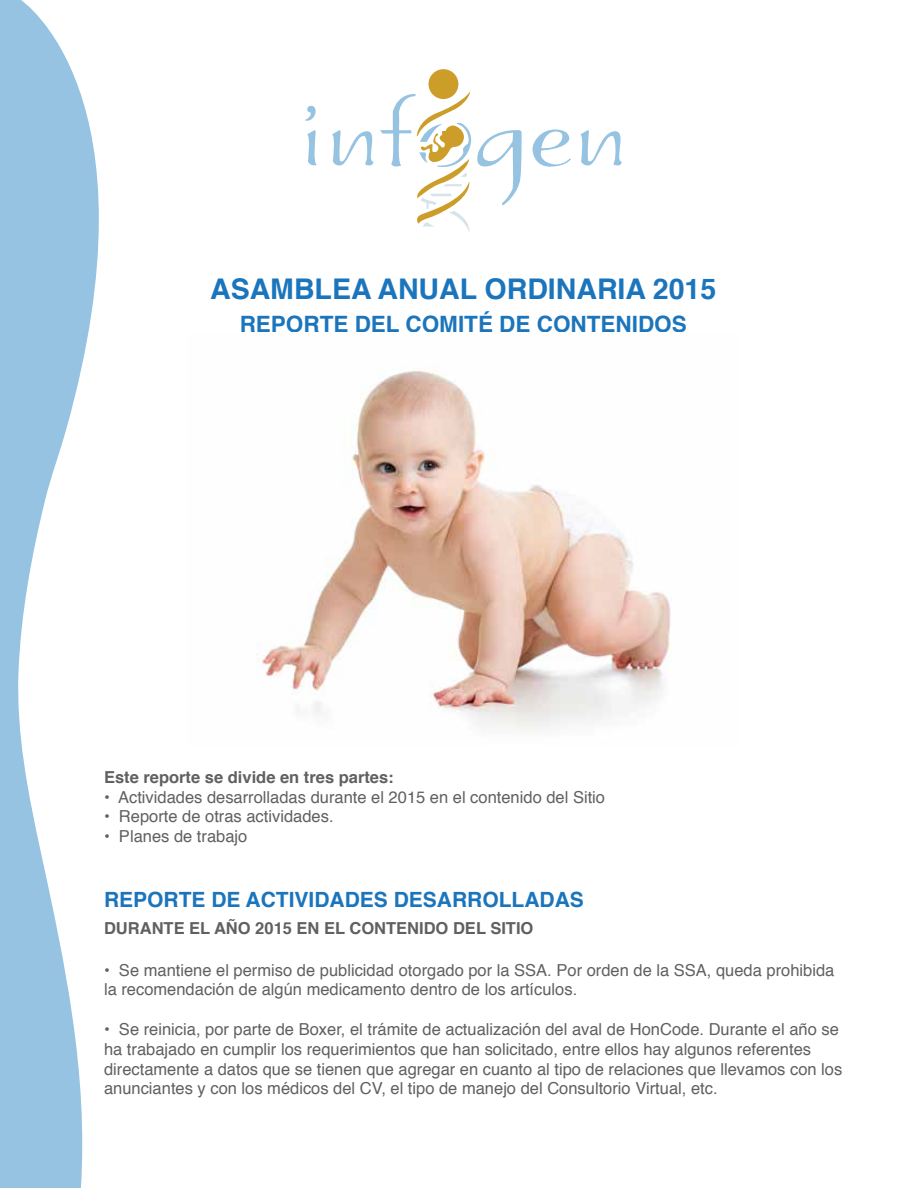
<style>
.page{position:relative;width:918px;height:1188px;background:#fff}
.page>*{position:absolute;margin:0;border:0;box-sizing:border-box;transform-origin:0 0}
.t1{font:700 28.5px "Helvetica";color:#1b75bc}
.t2{font:700 22.5px "Helvetica";color:#1b75bc}
.t3{font:700 21px "Helvetica";color:#1b75bc}
.t4{font:16.5px/19.8px "Helvetica";color:#606060}
.t5{font:700 16.5px "Helvetica";color:#606060}
</style>
<div class="page">
<svg style="left:0;top:0;width:99px;height:1188px;fill:#96c3e1"></svg>
<svg style="left:305px;top:106px;width:11px;height:15px"></svg>
<svg style="left:307px;top:130px;width:10px;height:36px"></svg>
<svg style="left:580px;top:130px;width:42px;height:36px"></svg>
<div style="left:429px;top:69px;width:29px;height:30px;background:#cd9d2a;border-radius:50%"></div>
<svg style="left:332px;top:89px;width:190px;height:143px"></svg>
<svg style="left:533px;top:129px;width:38px;height:38px"></svg>
<img style="left:261px;top:371px;width:410px;height:359px">
<h1 class="t1" style="left:210px;top:266px;width:508px">ASAMBLEA ANUAL ORDINARIA 2015</h1>
<h2 class="t2" style="left:240px;top:306px;width:449px">REPORTE DEL COMITÉ DE CONTENIDOS</h2>
<p class="t5" style="left:104px;top:764px;width:291px">Este reporte se divide en tres partes:</p>
<p class="t4" style="left:104px;top:787px;width:503px">• Actividades desarrolladas durante el 2015 en el contenido del Sitio</p>
<p class="t4" style="left:104px;top:807px;width:231px">• Reporte de otras actividades.</p>
<p class="t4" style="left:104px;top:827px;width:145px">• Planes de trabajo</p>
<p class="t3" style="left:104px;top:883px;width:481px">REPORTE DE ACTIVIDADES DESARROLLADAS</p>
<p class="t5" style="left:104px;top:915px;width:431px">DURANTE EL AÑO 2015 EN EL CONTENIDO DEL SITIO</p>
<p class="t4" style="left:104px;top:960px;width:732px">• Se mantiene el permiso de publicidad otorgado por la SSA. Por orden de la SSA, queda prohibida la recomendación de algún medicamento dentro de los artículos.</p>
<p class="t4" style="left:104px;top:1020px;width:740px">• Se reinicia, por parte de Boxer, el trámite de actualización del aval de HonCode. Durante el año se ha trabajado en cumplir los requerimientos que han solicitado, entre ellos hay algunos referentes directamente a datos que se tienen que agregar en cuanto al tipo de relaciones que llevamos con los anunciantes y con los médicos del CV, el tipo de manejo del Consultorio Virtual, etc.</p>
</div>
